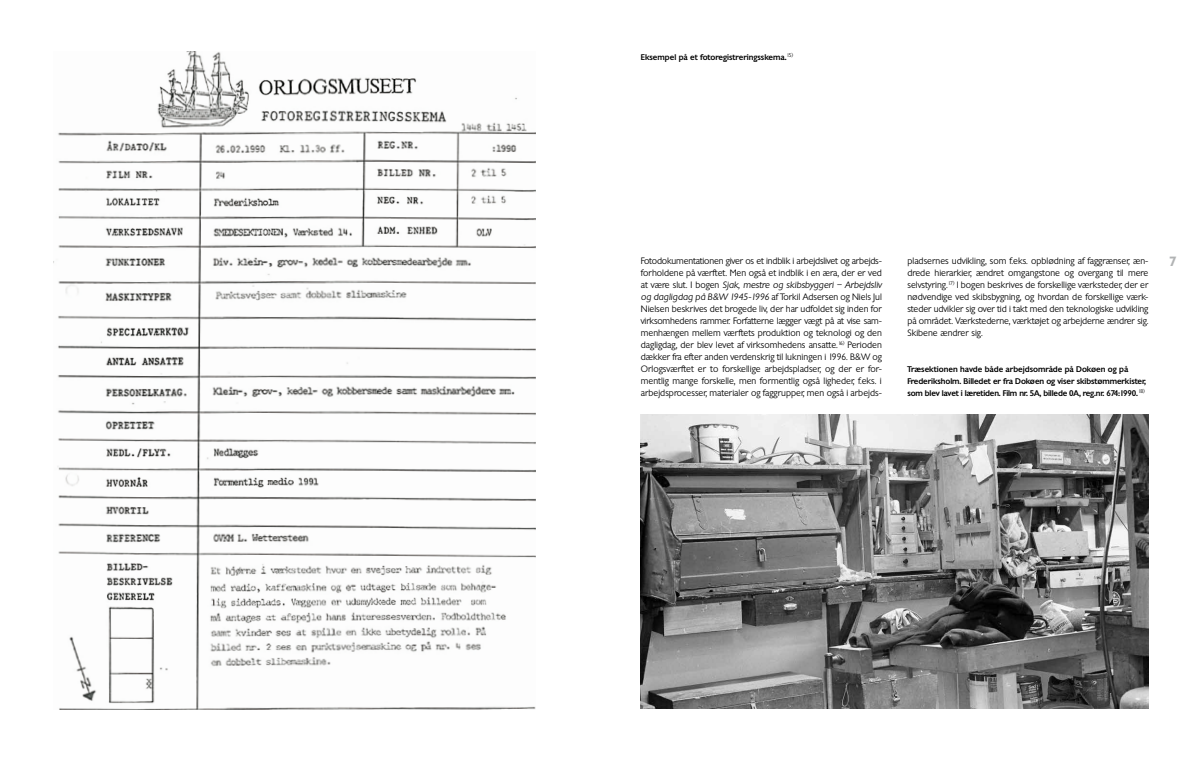
<style>
.page{position:relative;width:1191px;height:766px;background:#fff}
.page>*{position:absolute;margin:0;border:0;box-sizing:border-box;transform-origin:0 0}
.t1{font:600 13px "Chantilly";color:#b1b3b4}
.t2{font:300 9px/12px "Chantilly";color:#000;text-align:justify}
.t3{font:500 8px/12px "Chantilly";letter-spacing:-.01em;color:#000}
.s1{font-style:italic}
</style>
<div class="page">
<img style="left:641px;top:414px;width:507px;height:294px">
<img style="left:57px;top:51px;width:479px;height:658px">
<p class="t3" style="left:641px;top:51px;width:154px">Eksempel på et fotoregistreringsskema.<sup>15)</sup></p>
<p class="t2" style="left:641px;top:255px;width:242px">Fotodokumentationen giver os et indblik i arbejdslivet og arbejds&shy;forholdene på værftet. Men også et indblik i en æra, der er ved at være slut. I bogen <span class="s1">Sjak, mestre og skibsbyggeri – Arbejdsliv og dagligdag på B&amp;W 1945-1996</span> af Torkil Adsersen og Niels Jul Nielsen beskrives det brogede liv, der har udfoldet sig inden for virksomhedens rammer. Forfatterne lægger vægt på at vise sam&shy;menhængen mellem værftets produktion og teknologi og den dagligdag, der blev levet af virksomhedens ansatte.<sup>16)</sup> Perioden dækker fra efter anden verdenskrig til lukningen i 1996. B&amp;W og Orlogsværftet er to forskellige arbejdspladser, og der er for&shy;mentlig mange forskelle, men formentlig også ligheder, f.eks. i arbejdsprocesser, materialer og faggrupper, men også i arbejds-</p>
<p class="t2" style="left:907px;top:255px;width:242px">pladsernes udvikling, som f.eks. opblødning af faggrænser, æn&shy;drede hierarkier, ændret omgangstone og overgang til mere selvstyring.<sup>17)</sup> I bogen beskrives de forskellige værksteder, der er nødvendige ved skibsbygning, og hvordan de forskellige værk&shy;steder udvikler sig over tid i takt med den teknologiske udvikling på området. Værkstederne, værktøjet og arbejderne ændrer sig.<br>Skibene ændrer sig.</p>
<h1 class="t1" style="left:1169px;top:252px;width:9px">7</h1>
<p class="t3" style="left:907px;top:363px;width:240px">Træsektionen havde både arbejdsområde på Dokøen og på<br>Frederiksholm. Billedet er fra Dokøen og viser skibstømmerkister, som blev lavet i læretiden. Film nr. 5A, billede 0A, reg.nr. 674:1990.<sup>18)</sup></p>
</div>
